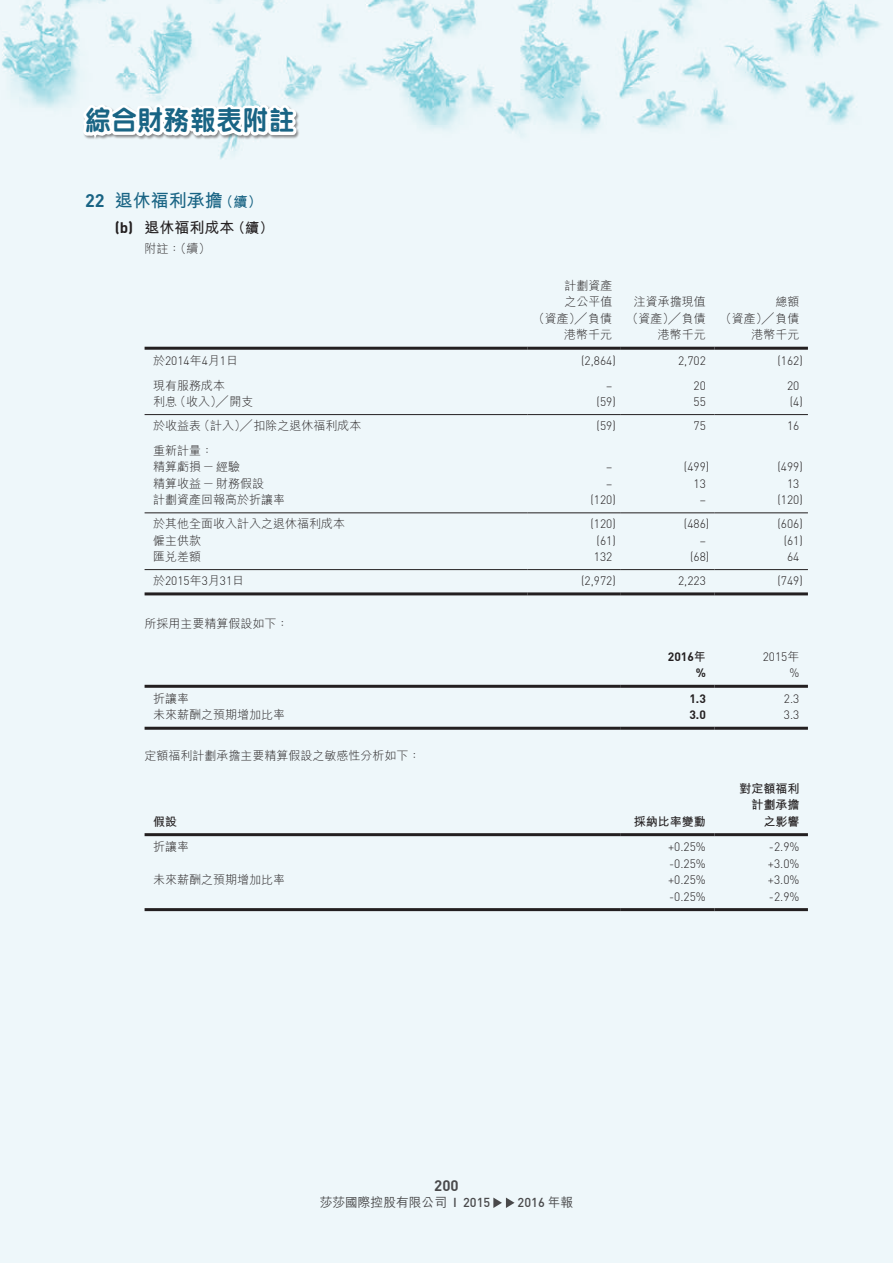
<style>
.page{position:relative;width:893px;height:1263px;background:#eef7fa}
.page>*{position:absolute;margin:0;border:0;box-sizing:border-box;transform-origin:0 0}
.t1{font:800 27px "M Yuen HK";letter-spacing:.025em;color:#196484;scale:.95 1}
.t2{font:700 18px "M Hei HK";color:#196484}
.t3{font:700 15px "M Hei HK";color:#231f20}
.t4{font:15px "DIN Bold";color:#231f20}
.t5{font:500 12.75px "M Hei HK";color:#231f20}
.t6{font:12.75px "DIN Medium";color:#231f20}
.t7{font:300 12px/16.5px "M Hei HK";color:#231f20}
.t8{font:12px "DIN Light";color:#231f20}
.t9{font:700 12px/16.5px "M Hei HK";color:#231f20;text-align:right}
.t10{font:12px "DIN Bold";color:#231f20}
.s1{font-family:"DIN Bold";font-weight:400}
.s2{font-size:14.25px}
.s3{font-family:"M Hei HK";font-weight:300}
.s4{font-family:"M Hei HK";font-weight:700}
.s5{font-family:"DIN Medium";font-weight:400}
.s6{font-family:"M Hei HK";font-weight:500}
</style>
<div class="page">
<svg style="left:493px;top:1197px;width:22px;height:11px"></svg>
<svg style="left:78px;top:0;width:221px;height:145px"></svg>
<hr style="left:145px;top:347px;width:382px;height:3px;background:#231f20">
<hr style="left:527px;top:347px;width:94px;height:3px;background:#231f20">
<hr style="left:621px;top:347px;width:93px;height:3px;background:#231f20">
<hr style="left:714px;top:347px;width:94px;height:3px;background:#231f20">
<hr style="left:145px;top:414px;width:382px;height:1px;background:#231f20">
<hr style="left:527px;top:414px;width:94px;height:1px;background:#231f20">
<hr style="left:621px;top:414px;width:93px;height:1px;background:#231f20">
<hr style="left:714px;top:414px;width:94px;height:1px;background:#231f20">
<hr style="left:145px;top:512px;width:382px;height:1px;background:#231f20">
<hr style="left:527px;top:512px;width:94px;height:1px;background:#231f20">
<hr style="left:621px;top:512px;width:93px;height:1px;background:#231f20">
<hr style="left:714px;top:512px;width:94px;height:1px;background:#231f20">
<hr style="left:145px;top:569px;width:382px;height:1px;background:#231f20">
<hr style="left:527px;top:569px;width:94px;height:1px;background:#231f20">
<hr style="left:621px;top:569px;width:93px;height:1px;background:#231f20">
<hr style="left:714px;top:569px;width:94px;height:1px;background:#231f20">
<hr style="left:145px;top:592px;width:382px;height:3px;background:#231f20">
<hr style="left:527px;top:592px;width:94px;height:3px;background:#231f20">
<hr style="left:621px;top:592px;width:93px;height:3px;background:#231f20">
<hr style="left:714px;top:592px;width:94px;height:3px;background:#231f20">
<hr style="left:145px;top:685px;width:476px;height:3px;background:#231f20">
<hr style="left:621px;top:685px;width:93px;height:3px;background:#231f20">
<hr style="left:714px;top:685px;width:94px;height:3px;background:#231f20">
<hr style="left:145px;top:727px;width:476px;height:3px;background:#231f20">
<hr style="left:621px;top:727px;width:93px;height:3px;background:#231f20">
<hr style="left:714px;top:727px;width:94px;height:3px;background:#231f20">
<hr style="left:145px;top:833px;width:476px;height:3px;background:#231f20">
<hr style="left:621px;top:833px;width:93px;height:3px;background:#231f20">
<hr style="left:714px;top:833px;width:94px;height:3px;background:#231f20">
<hr style="left:145px;top:908px;width:476px;height:3px;background:#231f20">
<hr style="left:621px;top:908px;width:93px;height:3px;background:#231f20">
<hr style="left:714px;top:908px;width:94px;height:3px;background:#231f20">
<h1 class="t1" style="left:85px;top:101px;width:222px">綜合財務報表附註</h1>
<h2 class="t2" style="left:85px;top:188px;width:178px"><span class="s1">22</span> 退休福利承擔<span class="s2">（續）</span></h2>
<p class="t3" style="left:115px;top:216px;width:160px"><span class="s1">(b)</span> 退休福利成本<span class="s2">（續）</span></p>
<p class="t7" style="left:145px;top:240px;width:67px">附註：（續）</p>
<p class="t7" style="left:564px;top:277px;width:49px">計劃資產之公平值</p>
<p class="t7" style="left:634px;top:293px;width:73px">注資承擔現值</p>
<p class="t7" style="left:775px;top:293px;width:25px">總額</p>
<p class="t7" style="left:533px;top:310px;width:268px">（資產）╱負債 （資產）╱負債 （資產）╱負債</p>
<p class="t7" style="left:564px;top:326px;width:49px">港幣千元</p>
<p class="t7" style="left:658px;top:326px;width:49px">港幣千元</p>
<p class="t7" style="left:751px;top:326px;width:49px">港幣千元</p>
<p class="t8" style="left:153px;top:353px;width:87px"><span class="s3">於</span>2014<span class="s3">年</span>4<span class="s3">月</span>1<span class="s3">日</span></p>
<p class="t8" style="left:581px;top:353px;width:36px">(2,864)</p>
<p class="t8" style="left:678px;top:353px;width:29px">2,702</p>
<p class="t8" style="left:777px;top:353px;width:27px">(162)</p>
<p class="t7" style="left:153px;top:377px;width:74px">現有服務成本</p>
<p class="t8" style="left:606px;top:378px;width:8px">–</p>
<p class="t8" style="left:693px;top:378px;width:14px">20</p>
<p class="t8" style="left:787px;top:378px;width:14px">20</p>
<p class="t7" style="left:153px;top:393px;width:102px">利息（收入）╱開支</p>
<p class="t8" style="left:597px;top:394px;width:21px">(59)</p>
<p class="t8" style="left:693px;top:394px;width:14px">55</p>
<p class="t8" style="left:790px;top:394px;width:14px">(4)</p>
<p class="t7" style="left:153px;top:417px;width:210px">於收益表（計入）╱扣除之退休福利成本</p>
<p class="t8" style="left:597px;top:418px;width:21px">(59)</p>
<p class="t8" style="left:693px;top:418px;width:14px">75</p>
<p class="t8" style="left:787px;top:418px;width:14px">16</p>
<p class="t7" style="left:153px;top:442px;width:89px">重新計量：<br>精算虧損－經驗</p>
<p class="t8" style="left:606px;top:460px;width:8px">–</p>
<p class="t8" style="left:684px;top:460px;width:27px">(499)</p>
<p class="t8" style="left:777px;top:460px;width:27px">(499)</p>
<p class="t7" style="left:153px;top:475px;width:113px">精算收益－財務假設</p>
<p class="t8" style="left:606px;top:476px;width:8px">–</p>
<p class="t8" style="left:693px;top:476px;width:14px">13</p>
<p class="t8" style="left:787px;top:476px;width:14px">13</p>
<p class="t7" style="left:153px;top:491px;width:134px">計劃資產回報高於折讓率</p>
<p class="t8" style="left:590px;top:493px;width:27px">(120)</p>
<p class="t8" style="left:700px;top:493px;width:8px">–</p>
<p class="t8" style="left:777px;top:493px;width:27px">(120)</p>
<p class="t7" style="left:153px;top:515px;width:194px">於其他全面收入計入之退休福利成本</p>
<p class="t8" style="left:590px;top:516px;width:27px">(120)</p>
<p class="t8" style="left:684px;top:516px;width:27px">(486)</p>
<p class="t8" style="left:777px;top:516px;width:27px">(606)</p>
<p class="t7" style="left:153px;top:532px;width:50px">僱主供款</p>
<p class="t8" style="left:597px;top:533px;width:21px">(61)</p>
<p class="t8" style="left:700px;top:533px;width:8px">–</p>
<p class="t8" style="left:784px;top:533px;width:21px">(61)</p>
<p class="t7" style="left:153px;top:548px;width:50px">匯兌差額</p>
<p class="t8" style="left:594px;top:549px;width:20px">132</p>
<p class="t8" style="left:690px;top:549px;width:21px">(68)</p>
<p class="t8" style="left:787px;top:549px;width:14px">64</p>
<p class="t8" style="left:153px;top:573px;width:93px"><span class="s3">於</span>2015<span class="s3">年</span>3<span class="s3">月</span>31<span class="s3">日</span></p>
<p class="t8" style="left:581px;top:573px;width:36px">(2,972)</p>
<p class="t8" style="left:678px;top:573px;width:29px">2,223</p>
<p class="t8" style="left:777px;top:573px;width:27px">(749)</p>
<p class="t7" style="left:145px;top:615px;width:145px">所採用主要精算假設如下：</p>
<p class="t10" style="left:668px;top:649px;width:40px">2016<span class="s4">年</span></p>
<p class="t8" style="left:763px;top:649px;width:38px">2015<span class="s3">年</span></p>
<p class="t10" style="left:696px;top:665px;width:12px">%</p>
<p class="t8" style="left:789px;top:666px;width:11px">%</p>
<p class="t7" style="left:153px;top:690px;width:37px">折讓率</p>
<p class="t10" style="left:689px;top:690px;width:18px">1.3</p>
<p class="t8" style="left:784px;top:691px;width:17px">2.3</p>
<p class="t7" style="left:153px;top:706px;width:134px">未來薪酬之預期增加比率</p>
<p class="t10" style="left:689px;top:707px;width:18px">3.0</p>
<p class="t8" style="left:784px;top:707px;width:17px">3.3</p>
<p class="t7" style="left:145px;top:746px;width:277px">定額福利計劃承擔主要精算假設之敏感性分析如下：</p>
<p class="t9" style="left:153px;top:812px;width:25px">假設</p>
<p class="t9" style="left:634px;top:812px;width:73px">採納比率變動</p>
<p class="t9" style="left:739px;top:779px;width:62px">對定額福利計劃承擔之影響</p>
<p class="t7" style="left:153px;top:838px;width:37px">折讓率</p>
<p class="t8" style="left:668px;top:839px;width:39px">+0.25%</p>
<p class="t8" style="left:769px;top:839px;width:32px">-2.9%</p>
<p class="t8" style="left:669px;top:856px;width:38px">-0.25%</p>
<p class="t8" style="left:768px;top:856px;width:33px">+3.0%</p>
<p class="t7" style="left:153px;top:871px;width:134px">未來薪酬之預期增加比率</p>
<p class="t8" style="left:668px;top:872px;width:39px">+0.25%</p>
<p class="t8" style="left:768px;top:872px;width:33px">+3.0%</p>
<p class="t8" style="left:669px;top:889px;width:38px">-0.25%</p>
<p class="t8" style="left:769px;top:889px;width:32px">-2.9%</p>
<p class="t4" style="left:434px;top:1175px;width:26px">200</p>
<p class="t5" style="left:320px;top:1193px;width:172px">莎莎國際控股有限公司 <span class="s5">I 2015</span></p>
<p class="t6" style="left:518px;top:1194px;width:57px">2016 <span class="s6">年報</span></p>
</div>
